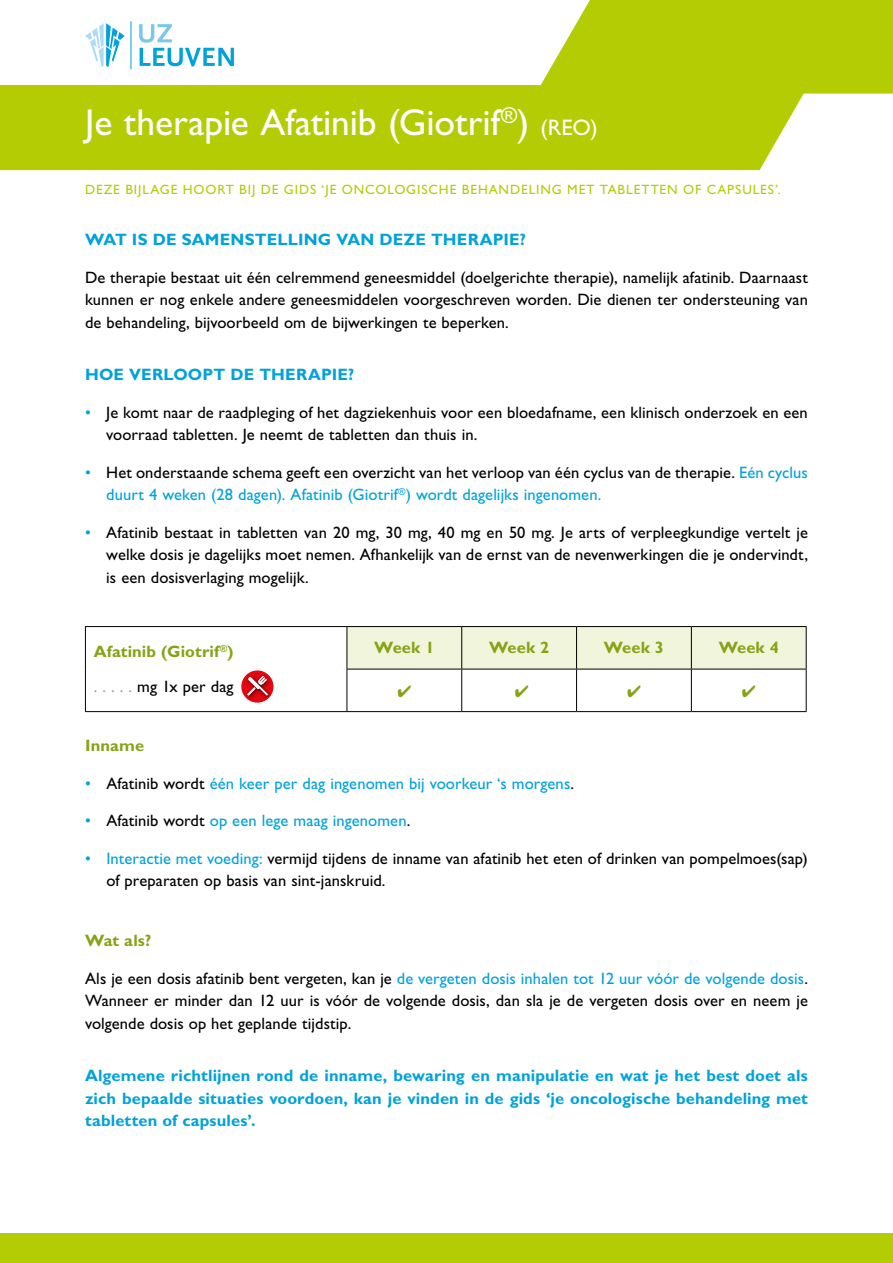
<style>
.page{position:relative;width:893px;height:1263px;background:#fff}
.page>*{position:absolute;margin:0;border:0;box-sizing:border-box;transform-origin:0 0}
.t1{font:37.5px "Gill Sans Std";color:#fff}
.t2{font:16.5px/22.5px "Gill Sans Std";letter-spacing:.005em;color:#000;text-align:justify}
.t3{font:700 16.5px/22.5px "Gill Sans Std";letter-spacing:.01em;color:#00a2dc;text-align:justify}
.t4{font:16.5px "Gill Sans Std";letter-spacing:.005em;color:#00a2dc}
.t5{font:700 16.5px/34.5px "Gill Sans Std";letter-spacing:.01em;color:#86a315}
.t6{font:13.5px "Gill Sans Std";letter-spacing:.065em;color:#b4cc04}
.s1{font-size:22.5px}
.s2{color:#00a2dc}
.s3{font-weight:400;color:#9d9d9c}
.s4{font-weight:400;color:#000}
.s5{color:#000}
</style>
<div class="page">
<div style="left:0;top:85px;width:804px;height:85px;background:#b4cc04"></div>
<svg style="left:536px;top:0;width:357px;height:94px;background:#b9cf16"></svg>
<div style="left:0;top:1233px;width:893px;height:30px;background:#b4cc04"></div>
<hr style="left:130px;top:21px;width:1px;height:48px;background:#00a2dc">
<svg style="left:139px;top:24px;width:95px;height:42px"></svg>
<svg style="left:85px;top:23px;width:40px;height:44px"></svg>
<div style="left:348px;top:627px;width:458px;height:42px;background:#f1f5db"></div>
<hr style="left:85px;top:626px;width:262px;height:1px;background:#000">
<hr style="left:85px;top:627px;width:1px;height:42px;background:#000">
<hr style="left:347px;top:626px;width:115px;height:1px;background:#000">
<hr style="left:347px;top:627px;width:1px;height:42px;background:#000">
<hr style="left:462px;top:626px;width:115px;height:1px;background:#000">
<hr style="left:461px;top:627px;width:1px;height:42px;background:#000">
<hr style="left:577px;top:626px;width:114px;height:1px;background:#000">
<hr style="left:576px;top:627px;width:1px;height:42px;background:#000">
<hr style="left:691px;top:626px;width:115px;height:1px;background:#000">
<hr style="left:691px;top:627px;width:1px;height:42px;background:#000">
<hr style="left:806px;top:627px;width:1px;height:42px;background:#000">
<hr style="left:85px;top:669px;width:1px;height:42px;background:#000">
<hr style="left:347px;top:669px;width:115px;height:1px;background:#000">
<hr style="left:347px;top:669px;width:1px;height:42px;background:#000">
<hr style="left:462px;top:669px;width:115px;height:1px;background:#000">
<hr style="left:461px;top:669px;width:1px;height:42px;background:#000">
<hr style="left:577px;top:669px;width:114px;height:1px;background:#000">
<hr style="left:576px;top:669px;width:1px;height:42px;background:#000">
<hr style="left:691px;top:669px;width:115px;height:1px;background:#000">
<hr style="left:691px;top:669px;width:1px;height:42px;background:#000">
<hr style="left:806px;top:669px;width:1px;height:42px;background:#000">
<hr style="left:85px;top:711px;width:262px;height:1px;background:#000">
<hr style="left:347px;top:711px;width:115px;height:1px;background:#000">
<hr style="left:462px;top:711px;width:115px;height:1px;background:#000">
<hr style="left:577px;top:711px;width:114px;height:1px;background:#000">
<hr style="left:691px;top:711px;width:115px;height:1px;background:#000">
<svg style="left:241px;top:670px;width:32px;height:33px"></svg>
<div style="left:245px;top:674px;width:27px;height:27px;background:#000;opacity:.75"></div>
<svg style="left:247px;top:676px;width:21px;height:19px"></svg>
<h1 class="t1" style="left:85px;top:101px;width:514px">Je therapie Afatinib (Giotrif<sup>®</sup>) <span class="s1">(REO)</span></h1>
<p class="t6" style="left:85px;top:182px;width:697px">DEZE BIJLAGE HOORT BIJ DE GIDS ‘JE ONCOLOGISCHE BEHANDELING MET TABLETTEN OF CAPSULES’.</p>
<p class="t3" style="left:85px;top:228px;width:443px">WAT IS DE SAMENSTELLING VAN DEZE THERAPIE?</p>
<p class="t2" style="left:85px;top:266px;width:724px">De therapie bestaat uit één celremmend geneesmiddel (doelgerichte therapie), namelijk afatinib. Daarnaast kunnen er nog enkele andere geneesmiddelen voorgeschreven worden. Die dienen ter ondersteuning van de behandeling, bijvoorbeeld om de bijwerkingen te beperken.</p>
<p class="t3" style="left:85px;top:363px;width:271px">HOE VERLOOPT DE THERAPIE?</p>
<p class="t2" style="left:106px;top:401px;width:703px;text-indent:-21px"><span class="s2">•</span> Je komt naar de raadpleging of het dagziekenhuis voor een bloedafname, een klinisch onderzoek en een voorraad tabletten. Je neemt de tabletten dan thuis in.</p>
<p class="t2" style="left:106px;top:461px;width:703px;text-indent:-21px"><span class="s2">•</span> Het onderstaande schema geeft een overzicht van het verloop van één cyclus van de therapie. <span class="s2">Eén cyclus duurt 4 weken (28 dagen). Afatinib (Giotrif</span><sup>®</sup><span class="s2">) wordt dagelijks ingenomen.</span></p>
<p class="t2" style="left:106px;top:521px;width:703px;text-indent:-21px"><span class="s2">•</span> Afatinib bestaat in tabletten van 20 mg, 30 mg, 40 mg en 50 mg. Je arts of verpleegkundige vertelt je welke dosis je dagelijks moet nemen. Afhankelijk van de ernst van de nevenwerkingen die je ondervindt, is een dosisverlaging mogelijk.</p>
<p class="t5" style="left:94px;top:635px;width:141px">Afatinib (Giotrif<sup>®</sup>) <span class="s3">. . . . .</span> <span class="s4">mg 1x per dag</span></p>
<p class="t5" style="left:374px;top:631px;width:62px">Week 1</p>
<p class="t5" style="left:489px;top:631px;width:62px">Week 2</p>
<p class="t5" style="left:604px;top:631px;width:62px">Week 3</p>
<p class="t5" style="left:719px;top:631px;width:62px">Week 4</p>
<p class="t5" style="left:85px;top:728px;width:61px">Inname</p>
<p class="t4" style="left:85px;top:773px;width:490px">• <span class="s5">Afatinib wordt</span> één keer per dag ingenomen bij voorkeur ‘s morgens<span class="s5">.</span></p>
<p class="t4" style="left:85px;top:811px;width:327px">• <span class="s5">Afatinib wordt</span> op een lege maag ingenomen<span class="s5">.</span></p>
<p class="t2" style="left:106px;top:847px;width:703px;text-indent:-21px"><span class="s2">• Interactie met voeding:</span> vermijd tijdens de inname van afatinib het eten of drinken van pompelmoes(sap) of preparaten op basis van sint-janskruid.</p>
<p class="t5" style="left:85px;top:923px;width:68px">Wat als?</p>
<p class="t2" style="left:85px;top:967px;width:724px">Als je een dosis afatinib bent vergeten, kan je <span class="s2">de vergeten dosis inhalen tot 12 uur vóór de volgende dosis</span>.<br>Wanneer er minder dan 12 uur is vóór de volgende dosis, dan sla je de vergeten dosis over en neem je volgende dosis op het geplande tijdstip.</p>
<p class="t3" style="left:85px;top:1064px;width:724px">Algemene richtlijnen rond de inname, bewaring en manipulatie en wat je het best doet als zich bepaalde situaties voordoen, kan je vinden in de gids ‘je oncologische behandeling met tabletten of capsules’.</p>
</div>
